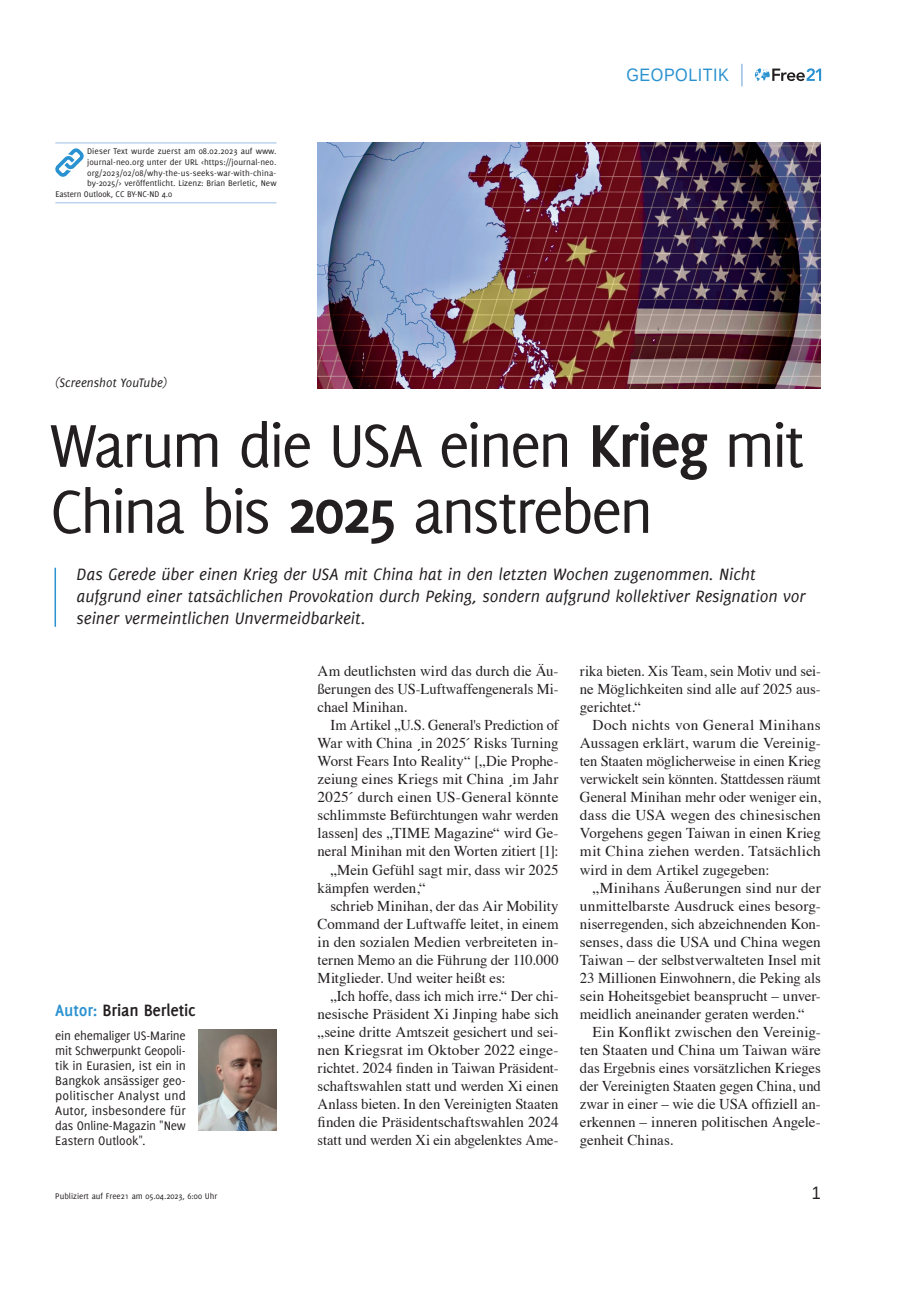
<style>
.page{position:relative;width:906px;height:1289px;background:#fff}
.page>*{position:absolute;margin:0;border:0;box-sizing:border-box;transform-origin:0 0}
.t1{font:66px/66px "Delicious";letter-spacing:-.045em;color:#231f20}
.t2{font:italic 18px/21.6px "Delicious";color:#231f20}
.t3{font:700 18px "Delicious";letter-spacing:-.01em;color:#231f20}
.t4{font:18px "Liberation Sans";letter-spacing:.03em;color:#2a92d0;scale:.9 1}
.t5{font:18px "Liberation Sans";color:#231f20;scale:.9 1}
.t6{font:15px/18px "Times";color:#231f20;text-align:justify}
.t7{font:15px "Times";color:#231f20;scale:.96 1}
.t8{font:13.5px/15px "Delicious";letter-spacing:-.005em;color:#231f20;text-align:justify}
.t9{font:italic 13.5px "Delicious";color:#231f20}
.t10{font:9px "Delicious";letter-spacing:.005em;color:#231f20}
.s1{font-weight:700}
.s2{color:#2a92d0}
.s3{font-family:"Arial"}
</style>
<div class="page">
<svg style="left:755px;top:68px;width:66px;height:13px"></svg>
<svg style="left:741px;top:64px;width:1px;height:22px"></svg>
<hr style="left:55px;top:567px;width:1px;height:59px;background:#2a92d0">
<img style="left:317px;top:142px;width:504px;height:246px">
<img style="left:199px;top:1029px;width:77px;height:101px">
<hr style="left:55px;top:142px;width:221px;height:1px;background:#9abfe5">
<hr style="left:55px;top:202px;width:221px;height:1px;background:#9abfe5">
<svg style="left:55px;top:148px;width:29px;height:29px"></svg>
<p class="t10" style="left:87px;top:146px;width:191px">Dieser Text wurde zuerst am 08.02.2023 auf www.</p>
<p class="t10" style="left:87px;top:157px;width:191px">journal-neo.org unter der URL &lt;https://journal-neo.</p>
<p class="t10" style="left:87px;top:167px;width:191px">org/2023/02/08/why-the-us-seeks-war-with-china-</p>
<p class="t10" style="left:87px;top:178px;width:191px">by-2025/&gt; veröffentlicht. Lizenz: Brian Berletic, New</p>
<p class="t10" style="left:55px;top:189px;width:118px">Eastern Outlook, CC BY-NC-ND 4.0</p>
<p class="t9" style="left:55px;top:375px;width:113px">(Screenshot YouTube)</p>
<p class="t4" style="left:626px;top:63px;width:115px">GEOPOLITIK</p>
<h1 class="t1" style="left:50px;top:411px;width:756px">Warum die USA einen <span class="s1">Krieg</span> mit<br>China bis <span class="s1">2025</span> anstreben</h1>
<p class="t2" style="left:77px;top:563px;width:730px">Das Gerede über einen Krieg der USA mit China hat in den letzten Wochen zugenommen. Nicht aufgrund einer tatsächlichen Provokation durch Peking, sondern aufgrund kollektiver Resignation vor seiner vermeintlichen Unvermeidbarkeit.</p>
<p class="t3" style="left:55px;top:1000px;width:142px"><span class="s2">Autor:</span> Brian Berletic</p>
<p class="t8" style="left:55px;top:1027px;width:132px">ein ehemaliger US-Marine mit Schwerpunkt Geopoli&shy;tik in Eurasien, ist ein in Bangkok ansässiger geo&shy;politischer Analyst und Autor, insbesondere für das Online-Magazin "New Eastern Outlook".</p>
<p class="t6" style="left:317px;top:661px;width:242px">Am deutlichsten wird das durch die Äu&shy;ßerungen des US-Luftwaffengenerals Mi&shy;chael Minihan.</p>
<p class="t7" style="left:330px;top:711px;width:239px">Im Artikel „U.S. General's Prediction of</p>
<p class="t6" style="left:317px;top:733px;width:242px">War with China <span class="s3">ˏ</span>in 2025´ Risks Turning</p>
<p class="t6" style="left:317px;top:751px;width:242px">Worst Fears Into Reality“ [„Die Prophe-</p>
<p class="t6" style="left:317px;top:769px;width:242px">zeiung eines Kriegs mit China <span class="s3">ˏ</span>im Jahr</p>
<p class="t6" style="left:317px;top:787px;width:242px">2025´ durch einen US-General könnte</p>
<p class="t6" style="left:317px;top:805px;width:242px">schlimmste Befürchtungen wahr werden</p>
<p class="t6" style="left:317px;top:823px;width:242px">lassen] des „TIME Magazine“ wird Ge-</p>
<p class="t6" style="left:317px;top:841px;width:242px">neral Minihan mit den Worten zitiert [1]:</p>
<p class="t6" style="left:330px;top:859px;width:230px">„Mein Gefühl sagt mir, dass wir 2025</p>
<p class="t6" style="left:317px;top:877px;width:110px">kämpfen werden,“</p>
<p class="t6" style="left:330px;top:895px;width:230px">schrieb Minihan, der das Air Mobility</p>
<p class="t6" style="left:317px;top:913px;width:242px">Command der Luftwaffe leitet, in einem</p>
<p class="t6" style="left:317px;top:931px;width:242px">in den sozialen Medien verbreiteten in-</p>
<p class="t6" style="left:317px;top:949px;width:242px">ternen Memo an die Führung der 110.000</p>
<p class="t6" style="left:317px;top:967px;width:190px">Mitglieder. Und weiter heißt es:</p>
<p class="t6" style="left:330px;top:985px;width:230px">„Ich hoffe, dass ich mich irre.“ Der chi-</p>
<p class="t6" style="left:317px;top:1003px;width:242px">nesische Präsident Xi Jinping habe sich</p>
<p class="t6" style="left:317px;top:1021px;width:242px">„seine dritte Amtszeit gesichert und sei-</p>
<p class="t6" style="left:317px;top:1039px;width:242px">nen Kriegsrat im Oktober 2022 einge-</p>
<p class="t6" style="left:317px;top:1057px;width:242px">richtet. 2024 finden in Taiwan Präsident-</p>
<p class="t6" style="left:317px;top:1075px;width:242px">schaftswahlen statt und werden Xi einen</p>
<p class="t6" style="left:317px;top:1093px;width:242px">Anlass bieten. In den Vereinigten Staaten</p>
<p class="t6" style="left:317px;top:1111px;width:242px">finden die Präsidentschaftswahlen 2024</p>
<p class="t6" style="left:317px;top:1129px;width:242px">statt und werden Xi ein abgelenktes Ame-</p>
<p class="t6" style="left:580px;top:661px;width:242px">rika bieten. Xis Team, sein Motiv und sei&shy;ne Möglichkeiten sind alle auf 2025 aus&shy;gerichtet.“</p>
<p class="t6" style="left:580px;top:715px;width:242px;text-indent:13px">Doch nichts von General Minihans Aussagen erklärt, warum die Vereinig&shy;ten Staaten möglicherweise in einen Krieg verwickelt sein könnten. Stattdessen räumt General Minihan mehr oder weniger ein, dass die USA wegen des chinesischen Vorgehens gegen Taiwan in einen Krieg mit China ziehen werden. Tatsächlich wird in dem Artikel zugegeben:</p>
<p class="t6" style="left:580px;top:877px;width:242px;text-indent:13px">„Minihans Äußerungen sind nur der unmittelbarste Ausdruck eines besorg&shy;niserregenden, sich abzeichnenden Kon&shy;senses, dass die USA und China wegen Taiwan – der selbstverwalteten Insel mit 23 Millionen Einwohnern, die Peking als sein Hoheitsgebiet beansprucht – unver&shy;meidlich aneinander geraten werden.“</p>
<p class="t6" style="left:580px;top:1021px;width:242px;text-indent:13px">Ein Konflikt zwischen den Vereinig&shy;ten Staaten und China um Taiwan wäre das Ergebnis eines vorsätzlichen Krieges der Vereinigten Staaten gegen China, und zwar in einer – wie die USA offiziell an&shy;erkennen – inneren politischen Angele&shy;genheit Chinas.</p>
<p class="t10" style="left:55px;top:1190px;width:163px">Publiziert auf Free21 am 05.04.2023, 6:00 Uhr</p>
<p class="t5" style="left:812px;top:1181px;width:12px">1</p>
</div>
